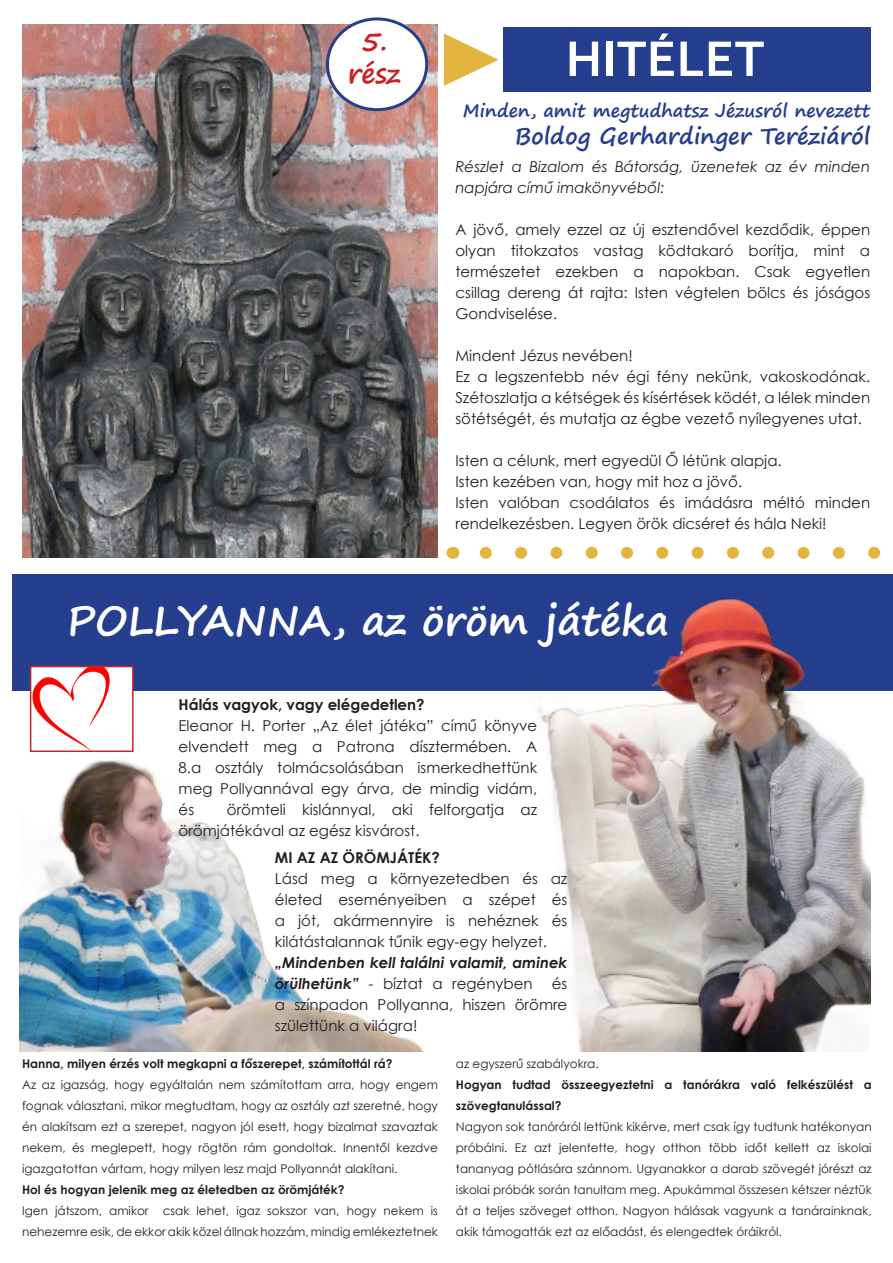
<style>
.page{position:relative;width:893px;height:1263px;background:#fff}
.page>*{position:absolute;margin:0;border:0;box-sizing:border-box;transform-origin:0 0}
.t1{font:700 52.5px "Corbel";color:#fff}
.t2{font:700 40.5px "Segoe Print";color:#fff}
.t3{font:700 27px "Segoe Print";color:#c92228}
.t4{font:700 22.5px "Segoe Print";color:#253f8e}
.t5{font:700 18px "Segoe Print";color:#253f8e}
.t6{font:15px/21px "Century Gothic";color:#231f20;text-align:justify}
.t7{font:italic 15px/21px "Century Gothic";color:#231f20}
.t8{font:italic 700 15px/21px "Century Gothic";color:#231f20}
.t9{font:700 15px "Century Gothic";color:#231f20}
.t10{font:12px/21px "Century Gothic";color:#231f20;text-align:justify}
.t11{font:700 12px/21px "Century Gothic";color:#231f20}
.s1{font-weight:400;font-style:normal}
</style>
<div class="page">
<div style="left:13px;top:574px;width:880px;height:116px;background:#253f8e"></div>
<hr style="left:0;top:0;width:1px;height:1263px;background:#749cb2">
<div style="left:503px;top:28px;width:367px;height:64px;background:#253f8e"></div>
<svg style="left:444px;top:33px;width:55px;height:53px"></svg>
<img style="left:22px;top:24px;width:415px;height:533px">
<div style="left:327px;top:19px;width:100px;height:91px;background:#fff;border-radius:50%"></div>
<div style="left:326px;top:17px;width:102px;height:94px;border:3px solid #253f8e;border-radius:50%"></div>
<img style="left:20px;top:598px;width:850px;height:453px">
<svg style="left:479px;top:547px;width:402px;height:12px"></svg>
<svg style="left:452px;top:547px;width:1px;height:12px"></svg>
<img style="left:33px;top:669px;width:98px;height:80px">
<div style="left:30px;top:666px;width:104px;height:86px;border:2px solid #c92228"></div>
<p class="t3" style="left:361px;top:16px;width:28px">5.</p>
<p class="t3" style="left:348px;top:49px;width:54px">rész</p>
<p class="t1" style="left:566px;top:26px;width:200px">HITÉLET</p>
<p class="t5" style="left:463px;top:94px;width:409px">Minden, amit megtudhatsz Jézusról nevezett</p>
<p class="t4" style="left:515px;top:116px;width:357px">Boldog Gerhardinger Teréziáról</p>
<p class="t7" style="left:455px;top:156px;width:416px">Részlet a Bizalom és Bátorság, üzenetek az év minden napjára című imakönyvéből:</p>
<p class="t6" style="left:455px;top:219px;width:416px">A jövő, amely ezzel az új esztendővel kezdődik, éppen olyan titokzatos vastag ködtakaró borítja, mint a természetet ezekben a napokban. Csak egyetlen csillag dereng át rajta: Isten végtelen bölcs és jóságos Gondviselése.</p>
<p class="t6" style="left:455px;top:345px;width:179px">Mindent Jézus nevében!</p>
<p class="t6" style="left:455px;top:366px;width:416px">Ez a legszentebb név égi fény nekünk, vakoskodónak.<br>Szétoszlatja a kétségek és kísértések ködét, a lélek minden sötétségét, és mutatja az égbe vezető nyílegyenes utat.</p>
<p class="t6" style="left:455px;top:450px;width:328px">Isten a célunk, mert egyedül Ő létünk alapja.</p>
<p class="t6" style="left:455px;top:471px;width:288px">Isten kezében van, hogy mit hoz a jövő.</p>
<p class="t6" style="left:455px;top:492px;width:416px">Isten valóban csodálatos és imádásra méltó minden rendelkezésben. Legyen örök dicséret és hála Neki!</p>
<p class="t2" style="left:67px;top:584px;width:603px">POLLYANNA, az öröm játéka</p>
<p class="t9" style="left:179px;top:693px;width:247px">Hálás vagyok, vagy elégedetlen?</p>
<p class="t6" style="left:179px;top:715px;width:360px">Eleanor H. Porter „Az élet játéka” című könyve elvendett meg a Patrona dísztermében. A 8.a osztály tolmácsolásában ismerkedhettünk meg Pollyannával egy árva, de mindig vidám, és</p>
<p class="t6" style="left:179px;top:799px;width:360px;text-indent:48px">örömteli kislánnyal, aki felforgatja az örömjátékával az egész kisvárost.</p>
<p class="t9" style="left:275px;top:846px;width:166px">MI AZ AZ ÖRÖMJÁTÉK?</p>
<p class="t6" style="left:275px;top:868px;width:294px">Lásd meg a környezetedben és az életed eseményeiben a szépet és a jót, akármennyire is nehéznek és kilátástalannak tűnik egy-egy helyzet.</p>
<p class="t8" style="left:275px;top:951px;width:294px">„Mindenben kell találni valamit, aminek örülhetünk” <span class="s1">- bíztat a regényben</span></p>
<p class="t6" style="left:275px;top:973px;width:294px;text-indent:277px">és a színpadon Pollyanna, hiszen örömre születtünk a világra!</p>
<p class="t11" style="left:22px;top:1052px;width:372px">Hanna, milyen érzés volt megkapni a főszerepet, számítottál rá?</p>
<p class="t10" style="left:22px;top:1074px;width:417px">Az az igazság, hogy egyáltalán nem számítottam arra, hogy engem fognak választani, mikor megtudtam, hogy az osztály azt szeretné, hogy én alakítsam ezt a szerepet, nagyon jól esett, hogy bizalmat szavaztak nekem, és meglepett, hogy rögtön rám gondoltak. Innentől kezdve igazgatottan vártam, hogy milyen lesz majd Pollyannát alakítani.</p>
<p class="t11" style="left:22px;top:1178px;width:324px">Hol és hogyan jelenik meg az életedben az örömjáték?</p>
<p class="t10" style="left:22px;top:1200px;width:417px">Igen játszom, amikor csak lehet, igaz sokszor van, hogy nekem is nehezemre esik, de ekkor akik közel állnak hozzám, mindig emlékeztetnek</p>
<p class="t10" style="left:456px;top:1053px;width:144px">az egyszerű szabályokra.</p>
<p class="t11" style="left:456px;top:1073px;width:417px">Hogyan tudtad összeegyeztetni a tanórákra való felkészülést a szövegtanulással?</p>
<p class="t10" style="left:456px;top:1116px;width:417px">Nagyon sok tanóráról lettünk kikérve, mert csak így tudtunk hatékonyan próbálni. Ez azt jelentette, hogy otthon több időt kellett az iskolai tananyag pótlására szánnom. Ugyanakkor a darab szövegét jórészt az iskolai próbák során tanultam meg. Apukámmal összesen kétszer néztük át a teljes szöveget otthon. Nagyon hálásak vagyunk a tanárainknak, akik támogatták ezt az előadást, és elengedtek óráikról.</p>
</div>
